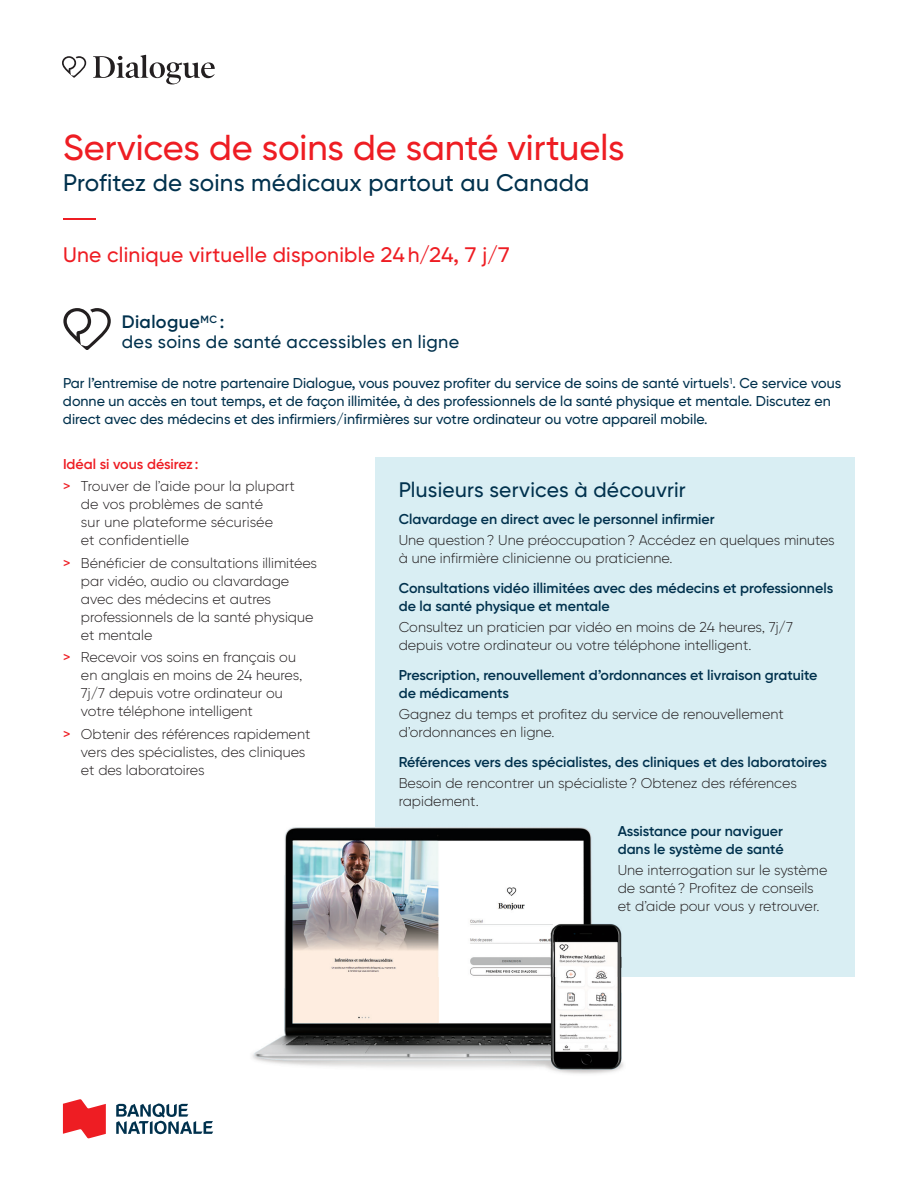
<style>
.page{position:relative;width:918px;height:1188px;background:#fff}
.page>*{position:absolute;margin:0;border:0;box-sizing:border-box;transform-origin:0 0}
.t1{font:500 36px "Gilroy BN";letter-spacing:-.005em;color:#ee1d23}
.t2{font:300 36px "Gilroy BN";color:#ee1d23;scale:1.5 1}
.t3{font:500 24px "Gilroy BN";letter-spacing:.01em;color:#00314d}
.t4{font:500 21px "Gilroy BN";letter-spacing:.01em;color:#ee1d23}
.t5{font:500 21px "Gilroy BN";letter-spacing:.01em;color:#00314d}
.t6{font:500 18px/19.5px "Gilroy BN";letter-spacing:.02em;color:#00314d}
.t7{font:300 14.25px/18px "Gilroy BN";color:#231f20}
.t8{font:600 14.25px/18px "Gilroy BN";color:#00314d}
.t9{font:500 14.25px/18px "Gilroy BN";color:#00314d}
.s1{font-weight:600}
.s2{font-weight:600;color:#ee1d23}
.s3{font-weight:500;color:#ee1d23}
</style>
<div class="page">
<svg style="left:63px;top:1099px;width:43px;height:39px"></svg>
<svg style="left:116px;top:1104px;width:97px;height:30px"></svg>
<div style="left:375px;top:457px;width:480px;height:519px;background:#d9eef3"></div>
<svg style="left:93px;top:55px;width:122px;height:29px"></svg>
<svg style="left:62px;top:56px;width:24px;height:22px"></svg>
<svg style="left:63px;top:308px;width:48px;height:42px"></svg>
<img style="left:252px;top:827px;width:385px;height:247px">
<img style="left:375px;top:827px;width:262px;height:149px">
<h1 class="t1" style="left:63px;top:125px;width:563px">Services de soins de santé virtuels</h1>
<h2 class="t3" style="left:63px;top:168px;width:528px">Profitez de soins médicaux partout au Canada</h2>
<h1 class="t2" style="left:58px;top:196px;width:29px">—</h1>
<h3 class="t4" style="left:63px;top:241px;width:449px">Une clinique virtuelle disponible 24 h/24, 7 j/7</h3>
<p class="t6" style="left:122px;top:312px;width:339px"><span class="s1">Dialogue</span><sup>MC</sup> <span class="s1">:<br></span>des soins de santé accessibles en ligne</p>
<p class="t9" style="left:63px;top:374px;width:780px">Par l’entremise de notre partenaire Dialogue, vous pouvez profiter du service de soins de santé virtuels<sup>1</sup>. Ce service vous donne un accès en tout temps, et de façon illimitée, à des professionnels de la santé physique et mentale. Discutez en direct avec des médecins et des infirmiers/infirmières sur votre ordinateur ou votre appareil mobile.</p>
<p class="t7" style="left:63px;top:452px;width:233px;line-height:22.5px"><span class="s2">Idéal si vous désirez :<br></span><span class="s3">&gt;</span> Trouver de l'aide pour la plupart</p>
<p class="t7" style="left:81px;top:495px;width:194px">de vos problèmes de santé sur une plateforme sécurisée et confidentielle</p>
<p class="t7" style="left:81px;top:553px;width:238px;text-indent:-18px"><span class="s3">&gt;</span> Bénéficier de consultations illimitées par vidéo, audio ou clavardage avec des médecins et autres professionnels de la santé physique et mentale</p>
<p class="t7" style="left:81px;top:648px;width:223px;text-indent:-18px"><span class="s3">&gt;</span> Recevoir vos soins en français ou en anglais en moins de 24 heures,<br>7j/7 depuis votre ordinateur ou votre téléphone intelligent</p>
<p class="t7" style="left:81px;top:724px;width:231px;text-indent:-18px"><span class="s3">&gt;</span> Obtenir des références rapidement vers des spécialistes, des cliniques et des laboratoires</p>
<h3 class="t5" style="left:399px;top:477px;width:289px">Plusieurs services à découvrir</h3>
<p class="t8" style="left:399px;top:510px;width:318px">Clavardage en direct avec le personnel infirmier</p>
<p class="t7" style="left:399px;top:531px;width:438px">Une question ? Une préoccupation ? Accédez en quelques minutes à une infirmière clinicienne ou praticienne.</p>
<p class="t8" style="left:399px;top:579px;width:436px">Consultations vidéo illimitées avec des médecins et professionnels de la santé physique et mentale</p>
<p class="t7" style="left:399px;top:618px;width:396px">Consultez un praticien par vidéo en moins de 24 heures, 7j/7 depuis votre ordinateur ou votre téléphone intelligent.</p>
<p class="t8" style="left:399px;top:666px;width:420px">Prescription, renouvellement d’ordonnances et livraison gratuite de médicaments</p>
<p class="t7" style="left:399px;top:705px;width:387px">Gagnez du temps et profitez du service de renouvellement d’ordonnances en ligne.</p>
<p class="t8" style="left:399px;top:753px;width:430px">Références vers des spécialistes, des cliniques et des laboratoires</p>
<p class="t7" style="left:399px;top:774px;width:400px">Besoin de rencontrer un spécialiste ? Obtenez des références rapidement.</p>
<p class="t8" style="left:618px;top:822px;width:167px">Assistance pour naviguer dans le système de santé</p>
<p class="t7" style="left:618px;top:861px;width:211px">Une interrogation sur le système de santé ? Profitez de conseils et d’aide pour vous y retrouver.</p>
</div>
